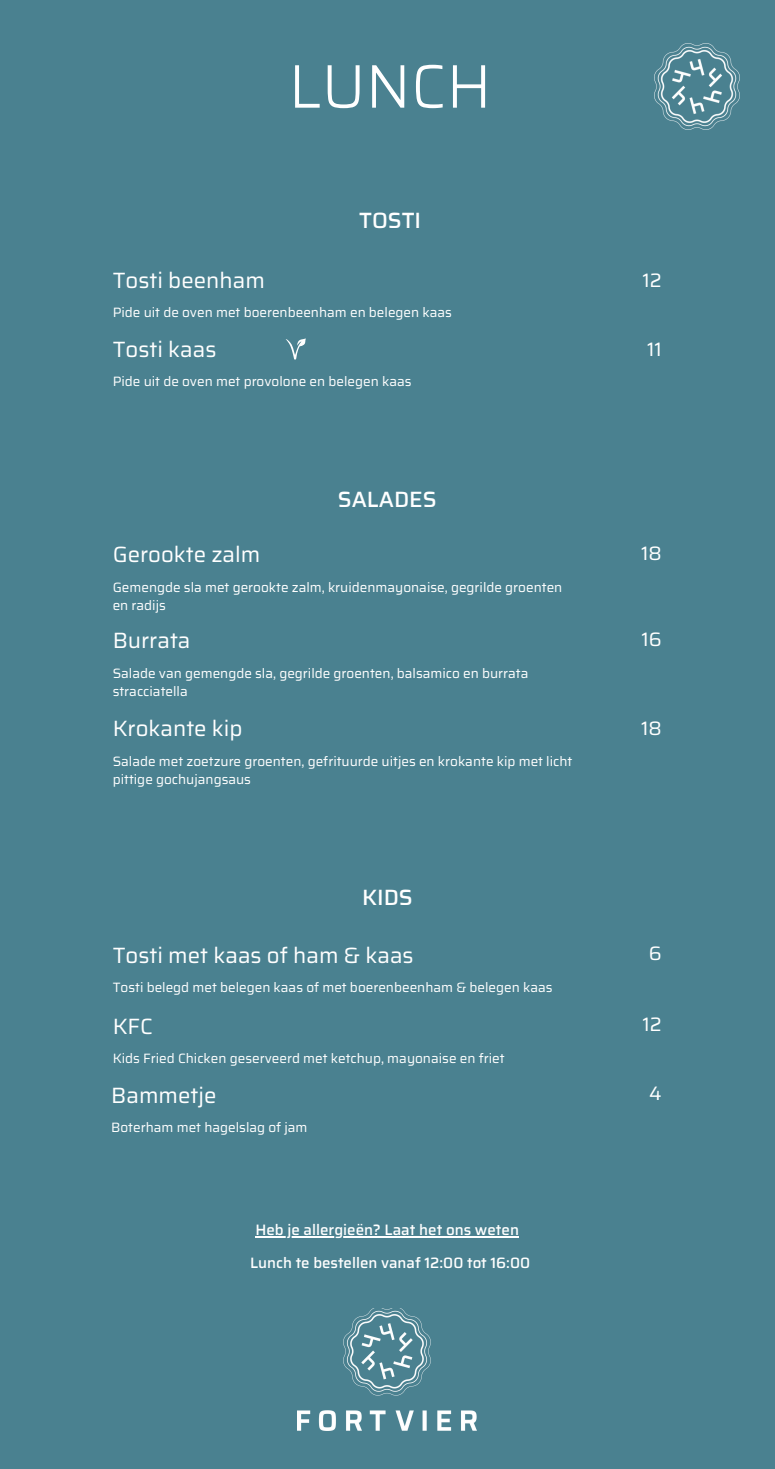
<style>
.page{position:relative;width:775px;height:1469px;background:#fff}
.page>*{position:absolute;margin:0;border:0;box-sizing:border-box;transform-origin:0 0}
.t1{font:300 61.6px "Saira";color:#fff}
.t2{font:22.22px "Saira";color:#fff}
.t3{font:500 22.22px "Saira";color:#fff}
.t4{font:19.43px "Saira";color:#fff}
.t5{font:500 15.05px "Saira";color:#fff}
.t6{font:13.47px/18px "Saira";color:#fff}
</style>
<div class="page">
<div style="left:0;top:0;width:774px;height:1469px;background:#4a8190"></div>
<svg style="left:286px;top:338px;width:19px;height:21px"></svg>
<img style="left:298px;top:1308px;width:178px;height:122px">
<img style="left:654px;top:44px;width:85px;height:85px">
<hr style="left:255px;top:1236px;width:264px;height:1px;background:#fff">
<p class="t1" style="left:288px;top:38px;width:204px">LUNCH</p>
<h4 class="t3" style="left:359px;top:203px;width:63px">TOSTI</h4>
<p class="t2" style="left:113px;top:262px;width:154px">Tosti beenham</p>
<h4 class="t6" style="left:113px;top:303px;width:341px">Pide uit de oven met boerenbeenham en belegen kaas</h4>
<h4 class="t2" style="left:113px;top:331px;width:105px">Tosti kaas</h4>
<p class="t6" style="left:113px;top:372px;width:300px">Pide uit de oven met provolone en belegen kaas</p>
<h1 class="t3" style="left:338px;top:482px;width:100px">SALADES</h1>
<p class="t2" style="left:113px;top:537px;width:149px">Gerookte zalm</p>
<p class="t6" style="left:113px;top:578px;width:451px">Gemengde sla met gerookte zalm, kruidenmayonaise, gegrilde groenten en radijs</p>
<h4 class="t2" style="left:113px;top:623px;width:79px">Burrata</h4>
<p class="t6" style="left:113px;top:664px;width:417px">Salade van gemengde sla, gegrilde groenten, balsamico en burrata stracciatella</p>
<p class="t2" style="left:113px;top:711px;width:131px">Krokante kip</p>
<h4 class="t6" style="left:113px;top:752px;width:461px">Salade met zoetzure groenten, gefrituurde uitjes en krokante kip met licht pittige gochujangsaus</h4>
<p class="t3" style="left:362px;top:880px;width:52px">KIDS</p>
<h2 class="t2" style="left:113px;top:937px;width:302px">Tosti met kaas of ham &amp; kaas</h2>
<h4 class="t6" style="left:113px;top:979px;width:441px">Tosti belegd met belegen kaas of met boerenbeenham &amp; belegen kaas</h4>
<h4 class="t2" style="left:113px;top:1008px;width:42px">KFC</h4>
<p class="t6" style="left:113px;top:1049px;width:393px">Kids Fried Chicken geserveerd met ketchup, mayonaise en friet</p>
<p class="t2" style="left:111px;top:1077px;width:107px">Bammetje</p>
<p class="t6" style="left:111px;top:1118px;width:198px">Boterham met hagelslag of jam</p>
<p class="t5" style="left:255px;top:1217px;width:265px">Heb je allergieën? Laat het ons weten</p>
<p class="t5" style="left:250px;top:1251px;width:281px">Lunch te bestellen vanaf 12:00 tot 16:00</p>
<p class="t4" style="left:642px;top:265px;width:21px">12</p>
<p class="t4" style="left:647px;top:334px;width:16px">11</p>
<h2 class="t4" style="left:641px;top:538px;width:22px">18</h2>
<h3 class="t4" style="left:641px;top:624px;width:22px">16</h3>
<p class="t4" style="left:641px;top:713px;width:22px">18</p>
<p class="t4" style="left:648px;top:938px;width:14px">6</p>
<p class="t4" style="left:642px;top:1009px;width:21px">12</p>
<h2 class="t4" style="left:649px;top:1078px;width:14px">4</h2>
</div>
